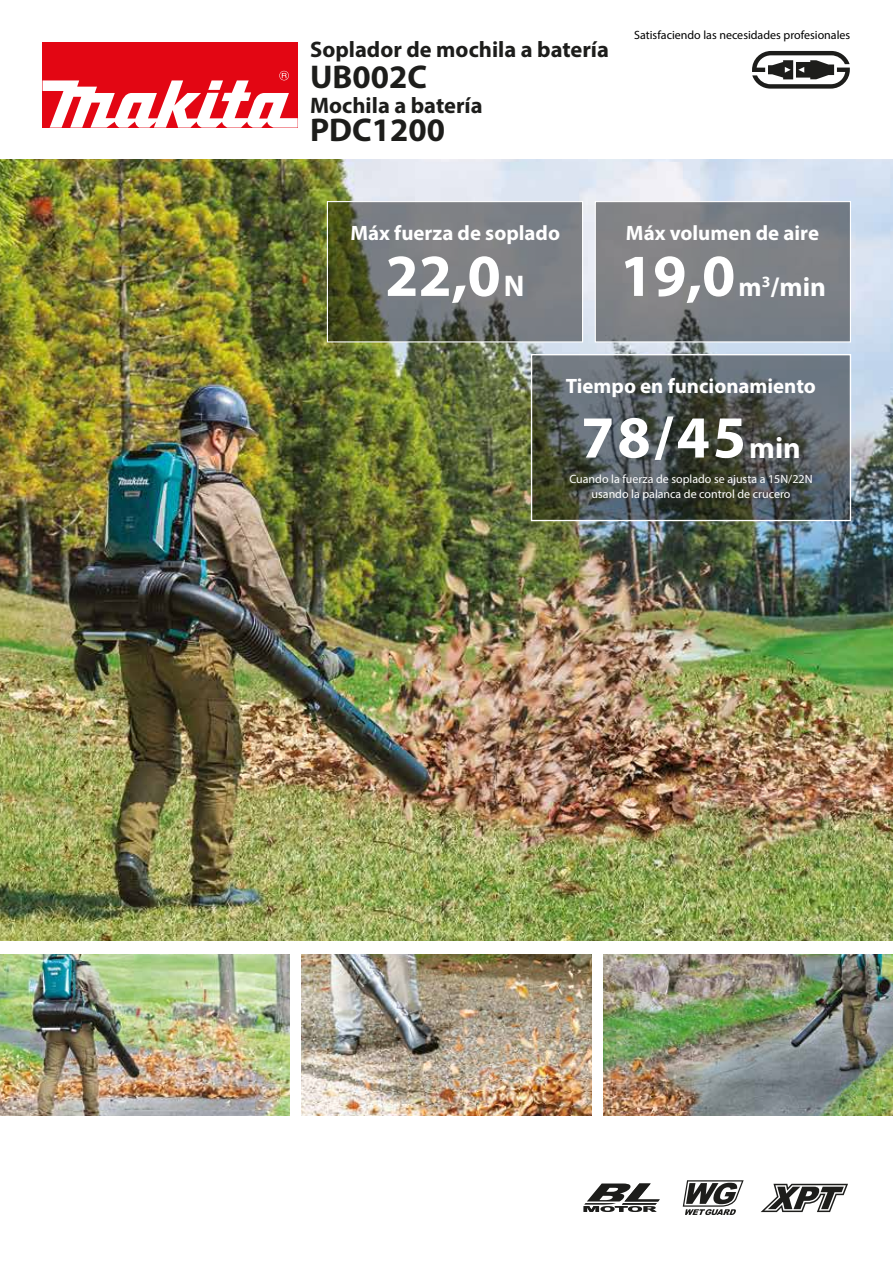
<style>
.page{position:relative;width:893px;height:1263px;background:#fff}
.page>*{position:absolute;margin:0;border:0;box-sizing:border-box;transform-origin:0 0}
.t1{font:700 60px "Myriad Pro";letter-spacing:.025em;color:#fff}
.t2{font:700 33px "Myriad Pro";color:#1d1d1b}
.t3{font:700 27px "Myriad Pro";color:#fff}
.t4{font:700 22.5px "Myriad Pro";color:#1d1d1b}
.t5{font:700 20.85px "Myriad Pro";color:#fff}
.t6{font:12px/15px "Myriad Pro";color:#fff;text-align:center}
.t7{font:12px "Myriad Pro";color:#000}
.s1{font-size:30px}
</style>
<div class="page">
<img style="left:0;top:159px;width:893px;height:782px">
<div style="left:43px;top:43px;width:255px;height:85px;background:#e30613"></div>
<svg style="left:43px;top:71px;width:255px;height:57px"></svg>
<svg style="left:752px;top:51px;width:98px;height:38px"></svg>
<img style="left:0;top:954px;width:289px;height:162px">
<img style="left:604px;top:954px;width:289px;height:162px">
<img style="left:302px;top:954px;width:289px;height:162px">
<svg style="left:584px;top:1183px;width:74px;height:29px"></svg>
<svg style="left:683px;top:1180px;width:61px;height:35px"></svg>
<svg style="left:761px;top:1183px;width:87px;height:30px"></svg>
<svg style="left:761px;top:1184px;width:87px;height:28px"></svg>
<svg style="left:329px;top:203px;width:252px;height:137px;background:#6f736e"></svg>
<div style="left:327px;top:201px;width:256px;height:141px;border:1px solid #fff"></div>
<svg style="left:533px;top:356px;width:316px;height:163px;background:#4f5655"></svg>
<div style="left:531px;top:354px;width:320px;height:167px;border:1px solid #fff"></div>
<div style="left:595px;top:202px;width:255px;height:140px;background:#7e8185"></div>
<div style="left:595px;top:201px;width:256px;height:141px;border:1px solid #fff"></div>
<h3 class="t4" style="left:310px;top:35px;width:300px">Soplador de mochila a batería</h3>
<h3 class="t4" style="left:310px;top:91px;width:174px">Mochila a batería</h3>
<h2 class="t2" style="left:310px;top:56px;width:119px">UB002C</h2>
<h2 class="t2" style="left:310px;top:109px;width:137px">PDC1200</h2>
<p class="t7" style="left:634px;top:27px;width:218px">Satisfaciendo las necesidades profesionales</p>
<h3 class="t5" style="left:350px;top:219px;width:211px">Máx fuerza de soplado</h3>
<h1 class="t1" style="left:385px;top:237px;width:141px">22,0<span class="s1">N</span></h1>
<h3 class="t5" style="left:626px;top:219px;width:195px">Máx volumen de aire</h3>
<h1 class="t1" style="left:620px;top:237px;width:117px">19,0</h1>
<h3 class="t3" style="left:738px;top:269px;width:89px">m<sup>3</sup>/min</h3>
<h3 class="t5" style="left:566px;top:372px;width:252px">Tiempo en funcionamiento</h3>
<h1 class="t1" style="left:581px;top:398px;width:221px">78/45<span class="s1">min</span></h1>
<p class="t6" style="left:569px;top:471px;width:245px">Cuando la fuerza de soplado se ajusta a 15N/22N usando la palanca de control de crucero</p>
</div>
